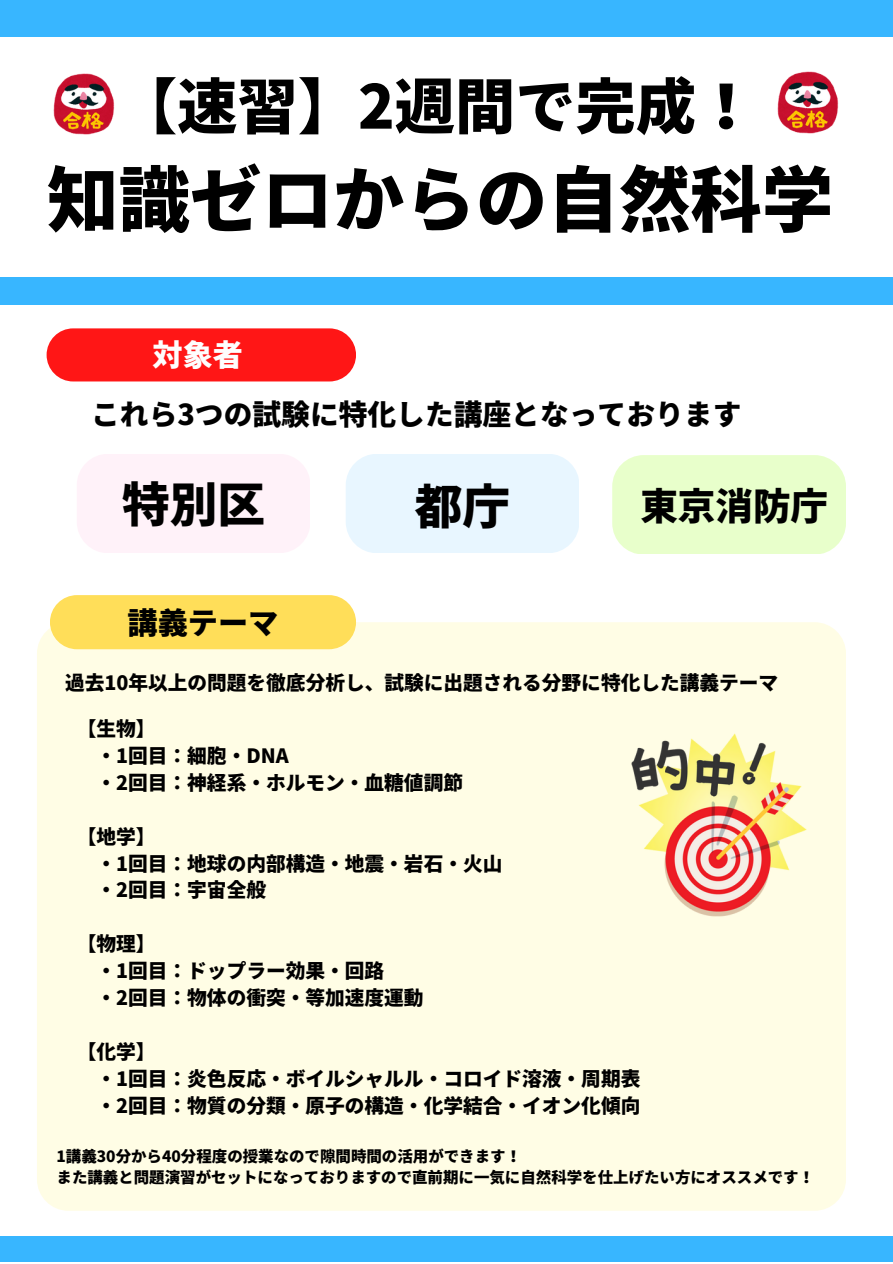
<style>
.page{position:relative;width:893px;height:1264px;background:#fff}
.page>*{position:absolute;margin:0;border:0;box-sizing:border-box;transform-origin:0 0}
.t1{font:900 71.4px "Noto Sans JP";color:#000}
.t2{font:900 60.3px "Noto Sans JP";color:#000}
.t3{font:900 47.55px "Noto Sans JP";color:#000}
.t4{font:900 37.5px "Noto Sans JP";color:#000}
.t5{font:900 30.15px "Noto Sans JP";color:#000}
.t6{font:900 30.15px "Noto Sans JP";color:#fefefe}
.t7{font:900 28.8px "Noto Sans JP";color:#000}
.t8{font:900 19.65px/26.8px "Noto Sans JP";color:#000}
.t9{font:900 15.45px/21.1px "Noto Sans JP";color:#000}
</style>
<div class="page">
<div style="left:0;top:0;width:892px;height:36px;background:#38b6ff"></div>
<div style="left:0;top:1236px;width:892px;height:25px;background:#38b6ff"></div>
<div style="left:0;top:277px;width:892px;height:27px;background:#38b6ff"></div>
<img style="left:777px;top:71px;width:62px;height:63px">
<img style="left:53px;top:73px;width:62px;height:62px">
<div style="left:77px;top:454px;width:233px;height:98px;background:#fff2f9;border-radius:31px"></div>
<div style="left:47px;top:328px;width:309px;height:53px;background:#ff1616;border-radius:27px"></div>
<div style="left:37px;top:622px;width:808px;height:588px;background:#fffde5;border-radius:31px"></div>
<div style="left:50px;top:595px;width:306px;height:54px;background:#ffde59;border-radius:27px"></div>
<img style="left:631px;top:733px;width:176px;height:184px">
<div style="left:345px;top:454px;width:234px;height:98px;background:#e8f6ff;border-radius:31px"></div>
<div style="left:612px;top:455px;width:233px;height:99px;background:#e8ffcb;border-radius:31px"></div>
<h2 class="t2" style="left:117px;top:59px;width:640px">【速習】2週間で完成！</h2>
<h1 class="t1" style="left:47px;top:143px;width:787px">知識ゼロからの自然科学</h1>
<h3 class="t6" style="left:152px;top:331px;width:92px">対象者</h3>
<h3 class="t7" style="left:91px;top:391px;width:651px">これら3つの試験に特化した講座となっております</h3>
<h3 class="t3" style="left:122px;top:467px;width:144px">特別区</h3>
<h3 class="t3" style="left:415px;top:469px;width:97px">都庁</h3>
<h3 class="t4" style="left:640px;top:477px;width:189px">東京消防庁</h3>
<h3 class="t5" style="left:128px;top:599px;width:152px">講義テーマ</h3>
<p class="t8" style="left:65px;top:668px;width:714px">過去10年以上の問題を徹底分析し、試験に出題される分野に特化した講義テーマ</p>
<p class="t8" style="left:96px;top:714px;width:368px;text-indent:-20px">【生物】<br>・1回目：細胞・DNA<br>・2回目：神経系・ホルモン・血糖値調節</p>
<p class="t8" style="left:96px;top:822px;width:404px;text-indent:-20px">【地学】<br>・1回目：地球の内部構造・地震・岩石・火山・2回目：宇宙全般</p>
<p class="t8" style="left:96px;top:929px;width:329px;text-indent:-20px">【物理】<br>・1回目：ドップラー効果・回路<br>・2回目：物体の衝突・等加速度運動</p>
<p class="t8" style="left:96px;top:1037px;width:545px;text-indent:-20px">【化学】<br>・1回目：炎色反応・ボイルシャルル・コロイド溶液・周期表・2回目：物質の分類・原子の構造・化学結合・イオン化傾向</p>
<p class="t9" style="left:57px;top:1145px;width:759px">1講義30分から40分程度の授業なので隙間時間の活用ができます！<br>また講義と問題演習がセットになっておりますので直前期に一気に自然科学を仕上げたい方にオススメです！</p>
</div>
